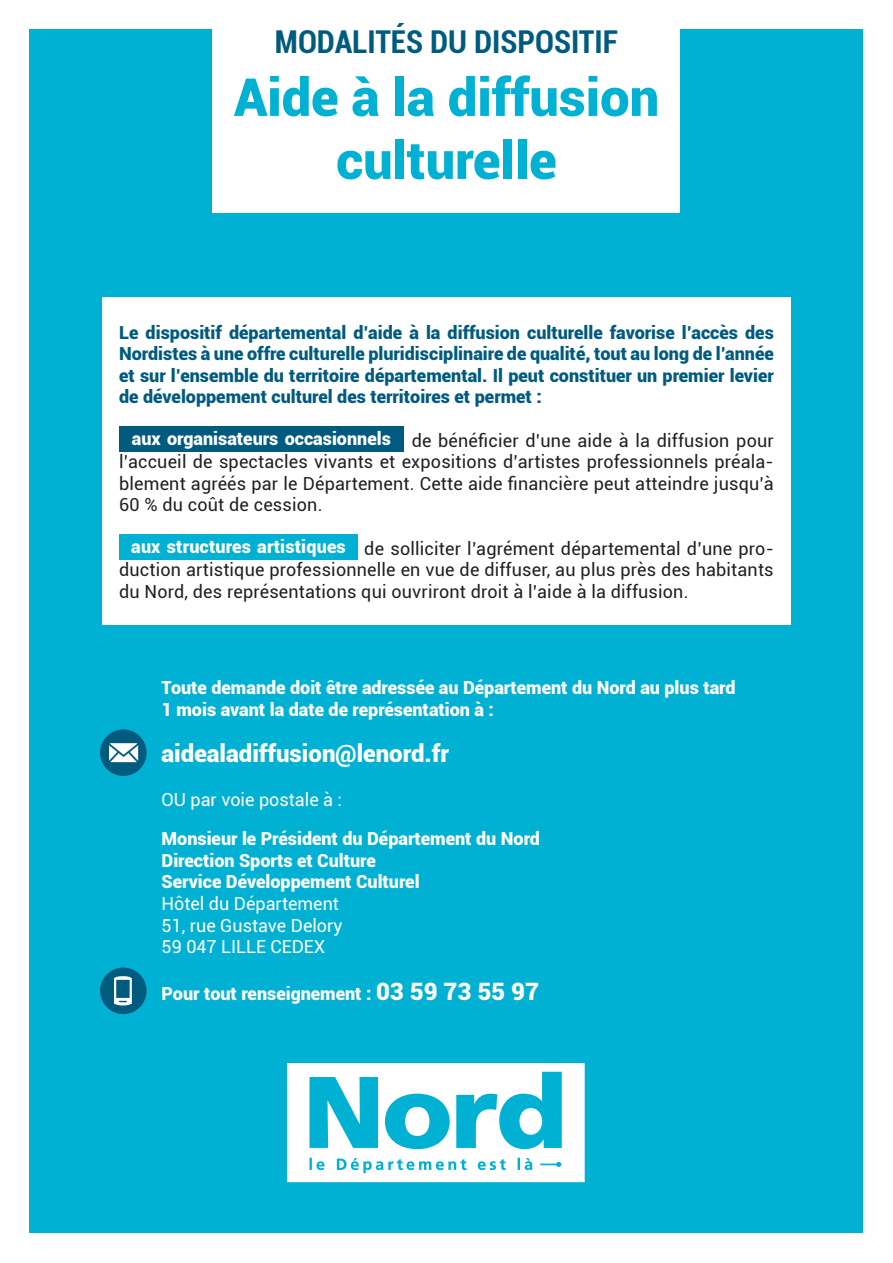
<style>
.page{position:relative;width:893px;height:1263px;background:#fff}
.page>*{position:absolute;margin:0;border:0;box-sizing:border-box;transform-origin:0 0}
.t1{font:900 52.5px/63px "Roboto";color:#00b1d3;text-align:center}
.t2{font:700 condensed 31.5px "Roboto";color:#005b7f}
.t3{font:900 24px "Roboto";color:#fff}
.t4{font:18px/21.6px "Roboto";letter-spacing:.01em;color:#231f20;text-align:justify}
.t5{font:900 18px/21.6px "Roboto";color:#005b7f;text-align:justify}
.t6{font:900 18px/21.6px "Roboto";color:#fff}
.t7{font:18px/21.6px "Roboto";color:#fff}
.s1{font-weight:900;color:#fff}
.s2{font-size:24px}
</style>
<div class="page">
<div style="left:30px;top:30px;width:833px;height:1203px;background:#00b1d3"></div>
<div style="left:213px;top:0;width:467px;height:213px;background:#fff"></div>
<div style="left:100px;top:729px;width:47px;height:47px;background:#005b7f;border-radius:50%"></div>
<svg style="left:109px;top:743px;width:29px;height:19px"></svg>
<div style="left:100px;top:967px;width:47px;height:47px;background:#005b7f;border-radius:50%"></div>
<svg style="left:114px;top:976px;width:18px;height:29px"></svg>
<svg style="left:287px;top:1063px;width:298px;height:119px"></svg>
<div style="left:102px;top:298px;width:689px;height:327px;background:#fff"></div>
<div style="left:119px;top:426px;width:285px;height:26px;background:#005b7f"></div>
<div style="left:119px;top:534px;width:238px;height:26px;background:#00b1d3"></div>
<h2 class="t2" style="left:275px;top:20px;width:344px">MODALITÉS DU DISPOSITIF</h2>
<h1 class="t1" style="left:234px;top:64px;width:427px">Aide à la diffusion culturelle</h1>
<p class="t5" style="left:119px;top:321px;width:656px">Le dispositif départemental d’aide à la diffusion culturelle favorise l’accès des Nordistes à une offre culturelle pluridisciplinaire de qualité, tout au long de l’année et sur l’ensemble du territoire départemental. Il peut constituer un premier levier de développement culturel des territoires et permet :</p>
<p class="t4" style="left:119px;top:429px;width:656px;text-indent:13px"><span class="s1">aux organisateurs occasionnels</span> de bénéficier d’une aide à la diffusion pour l’accueil de spectacles vivants et expositions d’artistes professionnels préala&shy;blement agréés par le Département. Cette aide financière peut atteindre jusqu’à 60 % du coût de cession.</p>
<p class="t4" style="left:119px;top:537px;width:656px;text-indent:12px"><span class="s1">aux structures artistiques</span> de solliciter l’agrément départemental d’une pro&shy;duction artistique professionnelle en vue de diffuser, au plus près des habitants du Nord, des représentations qui ouvriront droit à l’aide à la diffusion.</p>
<p class="t6" style="left:162px;top:676px;width:575px">Toute demande doit être adressée au Département du Nord au plus tard<br>1 mois avant la date de représentation à :</p>
<h3 class="t3" style="left:162px;top:737px;width:289px">aidealadiffusion@lenord.fr</h3>
<p class="t7" style="left:162px;top:788px;width:182px">OU par voie postale à :</p>
<p class="t6" style="left:162px;top:827px;width:380px">Monsieur le Président du Département du Nord<br>Direction Sports et Culture<br>Service Développement Culturel</p>
<p class="t7" style="left:162px;top:892px;width:183px">Hôtel du Département<br>51, rue Gustave Delory<br>59 047 LILLE CEDEX</p>
<p class="t6" style="left:162px;top:982px;width:379px">Pour tout renseignement : <span class="s2">03 59 73 55 97</span></p>
</div>
